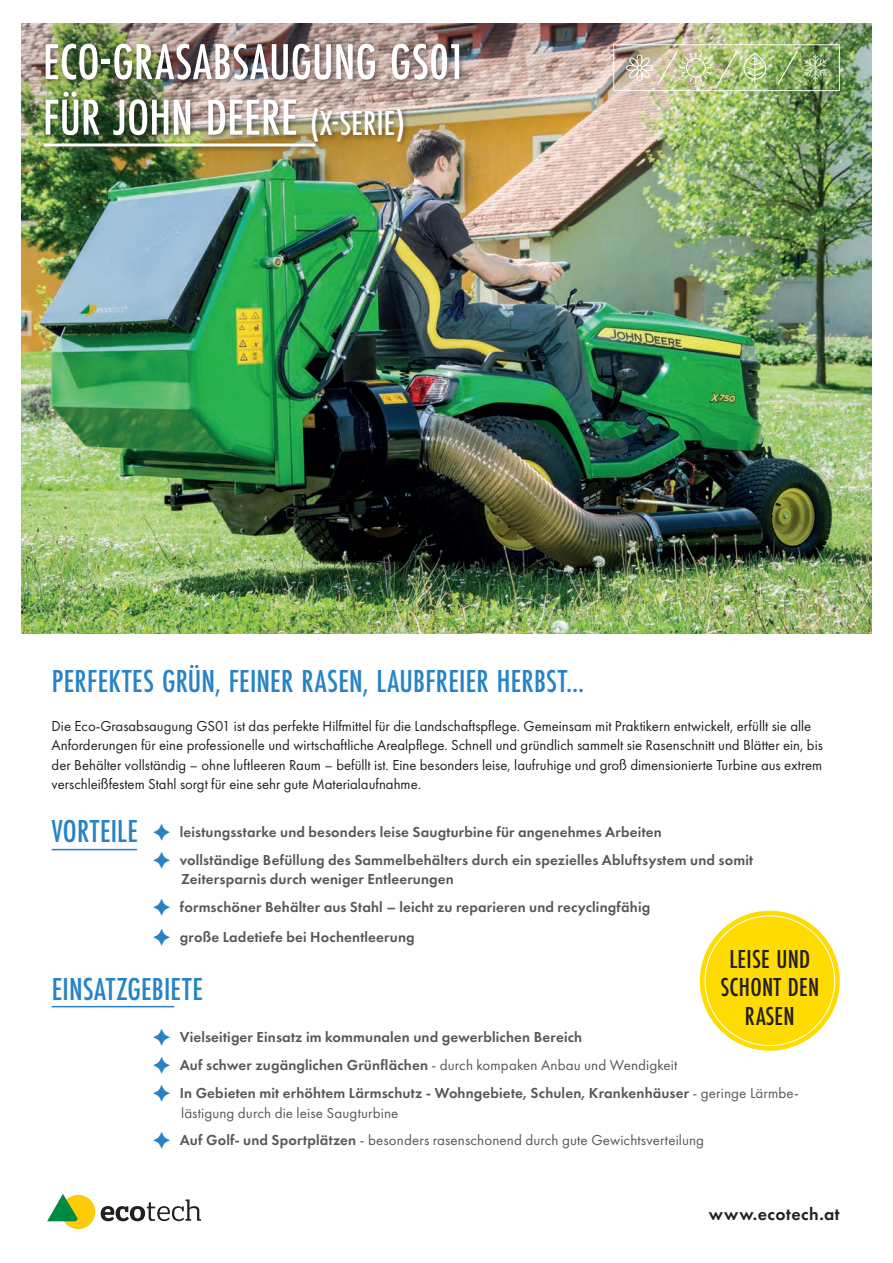
<style>
.page{position:relative;width:893px;height:1263px;background:#fff}
.page>*{position:absolute;margin:0;border:0;box-sizing:border-box;transform-origin:0 0}
.t1{font:500 52.5px/55.5px "Futura PT Cond";color:#fff}
.t2{font:500 33px "Futura PT Cond";letter-spacing:.005em;color:#2783c5}
.t3{font:500 27px/28.5px "Futura PT Cond";letter-spacing:.01em;color:#231f20;text-align:center}
.t4{font:600 18px "Futura PT";letter-spacing:.025em;color:#231f20}
.t5{font:600 15px/28px "Futura PT";letter-spacing:.01em;color:#57585a}
.t6{font:15px/19.5px "Futura PT";color:#231f20}
.t7{font:15px/27px "Futura PT";letter-spacing:.01em;color:#57585a}
.s1{font-size:36px}
.s2{font-family:"Futura PT Cond";font-weight:500;font-size:33px;color:#2783c5}
.s3{color:#2783c5}
.s4{font-weight:400}
.s5{font-weight:600}
</style>
<div class="page">
<div style="left:61px;top:1195px;width:34px;height:34px;background:#feca0a;border-radius:50%"></div>
<svg style="left:47px;top:1194px;width:32px;height:27px"></svg>
<svg style="left:101px;top:1199px;width:100px;height:22px"></svg>
<img style="left:21px;top:23px;width:851px;height:610px">
<div style="left:41px;top:140px;width:280px;height:13px;background:#231f20;opacity:.5"></div>
<div style="left:42px;top:41px;width:424px;height:106px;background:#231f20;opacity:.5"></div>
<hr style="left:52px;top:849px;width:85px;height:1px;background:#2783c5">
<img style="left:613px;top:44px;width:227px;height:47px">
<hr style="left:52px;top:1006px;width:122px;height:1px;background:#2783c5">
<div style="left:700px;top:911px;width:140px;height:140px;background:#ffdc01;border-radius:50%"></div>
<h1 class="t1" style="left:43px;top:34px;width:425px">ECO-GRASABSAUGUNG GS01<br>FÜR JOHN DEERE <span class="s1">(X-SERIE)</span></h1>
<h2 class="t2" style="left:52px;top:661px;width:534px">PERFEKTES GRÜN, FEINER RASEN, LAUBFREIER HERBST...</h2>
<p class="t6" style="left:52px;top:716px;width:773px">Die Eco-Grasabsaugung GS01 ist das perfekte Hilfmittel für die Landschaftspflege. Gemeinsam mit Praktikern entwickelt, erfüllt sie alle Anforderungen für eine professionelle und wirtschaftliche Arealpflege. Schnell und gründlich sammelt sie Rasenschnitt und Blätter ein, bis der Behälter vollständig – ohne luftleeren Raum – befüllt ist. Eine besonders leise, laufruhige und groß dimensionierte Turbine aus extrem verschleißfestem Stahl sorgt für eine sehr gute Materialaufnahme.</p>
<p class="t5" style="left:153px;top:817px;width:602px;text-indent:-101px"><span class="s2">VORTEILE</span> <span class="s3">✦</span> leistungsstarke und besonders leise Saugturbine für angenehmes Arbeiten<br><span class="s3">✦</span> vollständige Befüllung des Sammelbehälters durch ein spezielles Abluftsystem und somit</p>
<p class="t5" style="left:153px;top:865px;width:499px;text-indent:28px">Zeitersparnis durch weniger Entleerungen<br><span class="s3">✦</span> formschöner Behälter aus Stahl – leicht zu reparieren und recyclingfähig</p>
<p class="t5" style="left:153px;top:923px;width:263px"><span class="s3">✦</span> große Ladetiefe bei Hochentleerung</p>
<h2 class="t2" style="left:52px;top:969px;width:153px">EINSATZGEBIETE</h2>
<p class="t5" style="left:153px;top:1023px;width:648px"><span class="s3">✦</span> Vielseitiger Einsatz im kommunalen und gewerblichen Bereich<br><span class="s3">✦</span> Auf schwer zugänglichen Grünflächen <span class="s4">- durch kompaken Anbau und Wendigkeit<br></span><span class="s3">✦</span> In Gebieten mit erhöhtem Lärmschutz - Wohngebiete, Schulen, Krankenhäuser <span class="s4">- geringe Lärmbe-</span></p>
<p class="t7" style="left:153px;top:1099px;width:553px;text-indent:28px">lästigung durch die leise Saugturbine<br><span class="s3">✦</span> <span class="s5">Auf Golf- und Sportplätzen</span> - besonders rasenschonend durch gute Gewichtsverteilung</p>
<h3 class="t3" style="left:720px;top:944px;width:100px">LEISE UND<br>SCHONT DEN<br>RASEN</h3>
<p class="t4" style="left:709px;top:1203px;width:132px">www.ecotech.at</p>
</div>
